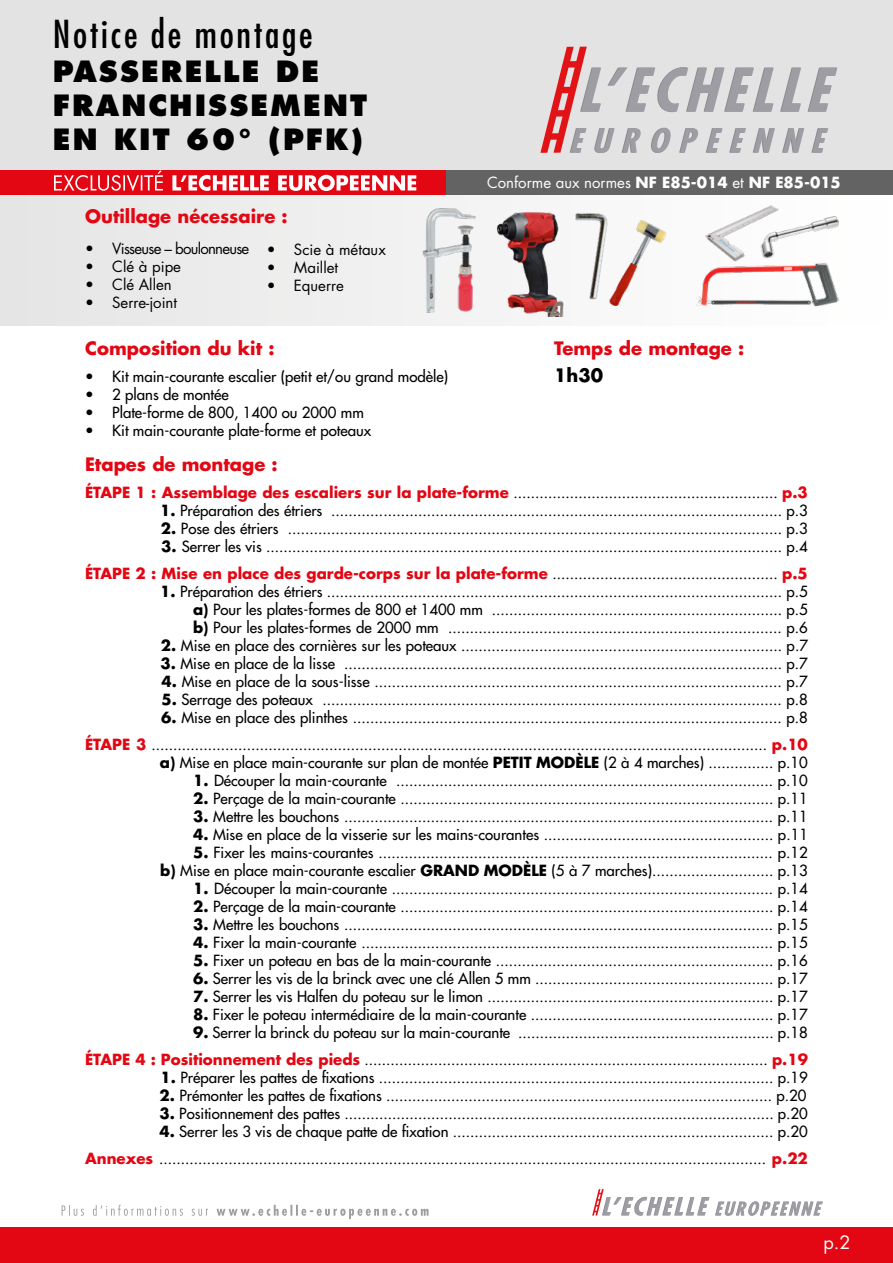
<style>
.page{position:relative;width:893px;height:1263px;background:#fff}
.page>*{position:absolute;margin:0;border:0;box-sizing:border-box;transform-origin:0 0}
.t1{font:condensed 37.5px "Futura Std";letter-spacing:.075em;color:#000}
.t2{font:800 28.5px/34.2px "Futura Std";letter-spacing:.075em;color:#000}
.t3{font:700 18px "Futura Std";color:#e30613}
.t4{font:700 18px "Futura Std";color:#000}
.t5{font:18px "Futura Std";color:#fff}
.t6{font:500 15px/27px "Futura Std";color:#000;text-align:right}
.t7{font:15px "Futura Std";color:#000}
.t8{font:15px "Futura Std";color:#fff}
.t9{font:15px "Futura Std";letter-spacing:-.05em;color:#000}
.s1{font-size:27px}
.s2{font-weight:700}
.s3{font-weight:700;color:#e30613}
</style>
<div class="page">
<div style="left:0;top:0;width:893px;height:171px;background:#e3e3e3"></div>
<svg style="left:540px;top:47px;width:297px;height:106px"></svg>
<div style="left:0;top:170px;width:446px;height:26px;background:#e30613"></div>
<div style="left:446px;top:170px;width:447px;height:26px;background:#646363"></div>
<svg style="left:54px;top:170px;width:362px;height:21px"></svg>
<div style="left:0;top:1227px;width:893px;height:36px;background:#e30613"></div>
<svg style="left:592px;top:1189px;width:231px;height:27px"></svg>
<svg style="left:62px;top:1205px;width:367px;height:14px"></svg>
<div style="left:0;top:196px;width:893px;height:129px;background:linear-gradient(to right,#e5e5e5,#fff)"></div>
<img style="left:570px;top:202px;width:43px;height:104px">
<img style="left:788px;top:209px;width:51px;height:52px">
<img style="left:697px;top:203px;width:91px;height:58px">
<img style="left:604px;top:220px;width:72px;height:86px">
<img style="left:697px;top:261px;width:142px;height:45px">
<img style="left:412px;top:208px;width:78px;height:105px">
<img style="left:490px;top:204px;width:80px;height:112px">
<h1 class="t1" style="left:53px;top:11px;width:262px">Notice de montage</h1>
<h2 class="t2" style="left:53px;top:54px;width:316px">PASSERELLE DE<br>FRANCHISSEMENT<br>EN KIT 60° (PFK<span class="s1">)</span></h2>
<p class="t3" style="left:85px;top:204px;width:204px">Outillage nécessaire :</p>
<p class="t9" style="left:85px;top:239px;width:166px">• Visseuse – boulonneuse</p>
<p class="t7" style="left:85px;top:257px;width:97px">• Clé à pipe</p>
<p class="t7" style="left:85px;top:275px;width:88px">• Clé Allen</p>
<p class="t7" style="left:85px;top:293px;width:93px">• Serre-joint</p>
<p class="t3" style="left:85px;top:336px;width:191px">Composition du kit :</p>
<p class="t6" style="left:85px;top:363px;width:364px">• Kit main-courante escalier (petit et/ou grand modèle)</p>
<p class="t6" style="left:85px;top:381px;width:145px">• 2 plans de montée</p>
<p class="t6" style="left:85px;top:399px;width:280px">• Plate-forme de 800, 1400 ou 2000 mm</p>
<p class="t6" style="left:85px;top:417px;width:287px">• Kit main-courante plate-forme et poteaux</p>
<p class="t7" style="left:267px;top:240px;width:120px">• Scie à métaux</p>
<p class="t7" style="left:267px;top:258px;width:73px">• Maillet</p>
<p class="t7" style="left:267px;top:276px;width:78px">• Equerre</p>
<p class="t8" style="left:487px;top:173px;width:355px">Conforme aux normes <span class="s2">NF E85-014</span> et <span class="s2">NF E85-015</span></p>
<p class="t3" style="left:554px;top:336px;width:192px">Temps de montage :</p>
<p class="t4" style="left:554px;top:363px;width:50px">1h30</p>
<p class="t3" style="left:85px;top:452px;width:194px">Etapes de montage :</p>
<p class="t6" style="left:85px;top:479px;width:724px"><span class="s3">ÉTAPE 1 : Assemblage des escaliers sur la plate-forme</span> ............................................................. <span class="s3">p.3</span></p>
<p class="t6" style="left:160px;top:497px;width:649px"><span class="s2">1.</span> Préparation des étriers ........................................................................................................ p.3</p>
<p class="t6" style="left:161px;top:515px;width:648px"><span class="s2">2.</span> Pose des étriers .................................................................................................................. p.3</p>
<p class="t6" style="left:85px;top:533px;width:724px"><span class="s2">3.</span> Serrer les vis ....................................................................................................................... p.4<br><span class="s3">ÉTAPE 2 : Mise en place des garde-corps sur la plate-forme</span> .................................................... <span class="s3">p.5</span></p>
<p class="t6" style="left:193px;top:582px;width:616px;line-height:18px;text-align:justify;text-indent:-33px"><span class="s2">1.</span> Préparation des étriers ......................................................................................................... p.5 <span class="s2">a)</span> Pour les plates-formes de 800 et 1400 mm ................................................................... p.5 <span class="s2">b)</span> Pour les plates-formes de 2000 mm ............................................................................. p.6</p>
<p class="t6" style="left:161px;top:632px;width:649px"><span class="s2">2.</span> Mise en place des cornières sur les poteaux .......................................................................... p.7</p>
<p class="t6" style="left:161px;top:650px;width:649px"><span class="s2">3.</span> Mise en place de la lisse ..................................................................................................... p.7</p>
<p class="t6" style="left:161px;top:668px;width:648px"><span class="s2">4.</span> Mise en place de la sous-lisse .............................................................................................. p.7</p>
<p class="t6" style="left:161px;top:686px;width:648px"><span class="s2">5.</span> Serrage des poteaux .......................................................................................................... p.8</p>
<p class="t6" style="left:85px;top:704px;width:724px"><span class="s2">6.</span> Mise en place des plinthes ................................................................................................... p.8<br><span class="s3">ÉTAPE 3</span> .............................................................................................................................................. <span class="s3">p.10</span></p>
<p class="t6" style="left:160px;top:749px;width:649px"><span class="s2">a)</span> Mise en place main-courante sur plan de montée <span class="s2">PETIT MODÈLE</span> (2 à 4 marches) ............... p.10</p>
<p class="t6" style="left:193px;top:767px;width:616px"><span class="s2">1.</span> Découper la main-courante ....................................................................................... p.10</p>
<p class="t6" style="left:193px;top:785px;width:616px"><span class="s2">2.</span> Perçage de la main-courante ...................................................................................... p.11</p>
<p class="t6" style="left:193px;top:803px;width:616px"><span class="s2">3.</span> Mettre les bouchons ................................................................................................... p.11</p>
<p class="t6" style="left:193px;top:821px;width:616px"><span class="s2">4.</span> Mise en place de la visserie sur les mains-courantes ..................................................... p.11</p>
<p class="t6" style="left:160px;top:843px;width:649px;line-height:18px"><span class="s2">5.</span> Fixer les mains-courantes ........................................................................................... p.12<br><span class="s2">b)</span> Mise en place main-courante escalier <span class="s2">GRAND MODÈLE</span> (5 à 7 marches)............................ p.13</p>
<p class="t6" style="left:193px;top:875px;width:616px"><span class="s2">1.</span> Découper la main-courante ........................................................................................ p.14</p>
<p class="t6" style="left:193px;top:893px;width:616px"><span class="s2">2.</span> Perçage de la main-courante ...................................................................................... p.14</p>
<p class="t6" style="left:193px;top:911px;width:616px"><span class="s2">3.</span> Mettre les bouchons ................................................................................................... p.15</p>
<p class="t6" style="left:193px;top:929px;width:616px"><span class="s2">4.</span> Fixer la main-courante ............................................................................................... p.15</p>
<p class="t6" style="left:193px;top:947px;width:616px"><span class="s2">5.</span> Fixer un poteau en bas de la main-courante ................................................................ p.16</p>
<p class="t6" style="left:193px;top:965px;width:616px"><span class="s2">6.</span> Serrer les vis de la brinck avec une clé Allen 5 mm ....................................................... p.17</p>
<p class="t6" style="left:193px;top:983px;width:616px"><span class="s2">7.</span> Serrer les vis Halfen du poteau sur le limon .................................................................. p.17</p>
<p class="t6" style="left:193px;top:1001px;width:616px"><span class="s2">8.</span> Fixer le poteau intermédiaire de la main-courante ........................................................ p.17</p>
<p class="t6" style="left:85px;top:1019px;width:724px"><span class="s2">9.</span> Serrer la brinck du poteau sur la main-courante ........................................................... p.18<br><span class="s3">ÉTAPE 4 : Positionnement des pieds</span> ............................................................................................. <span class="s3">p.19</span></p>
<p class="t6" style="left:160px;top:1064px;width:649px"><span class="s2">1.</span> Préparer les pattes de fixations ........................................................................................... p.19</p>
<p class="t6" style="left:160px;top:1082px;width:648px"><span class="s2">2.</span> Prémonter les pattes de fixations ......................................................................................... p.20</p>
<p class="t6" style="left:160px;top:1100px;width:650px"><span class="s2">3.</span> Positionnement des pattes ................................................................................................... p.20</p>
<p class="t6" style="left:85px;top:1118px;width:724px"><span class="s2">4.</span> Serrer les 3 vis de chaque patte de fixation .......................................................................... p.20<br><span class="s3">Annexes</span> ............................................................................................................................................ <span class="s3">p.22</span></p>
<p class="t5" style="left:823px;top:1230px;width:29px">p.2</p>
</div>
